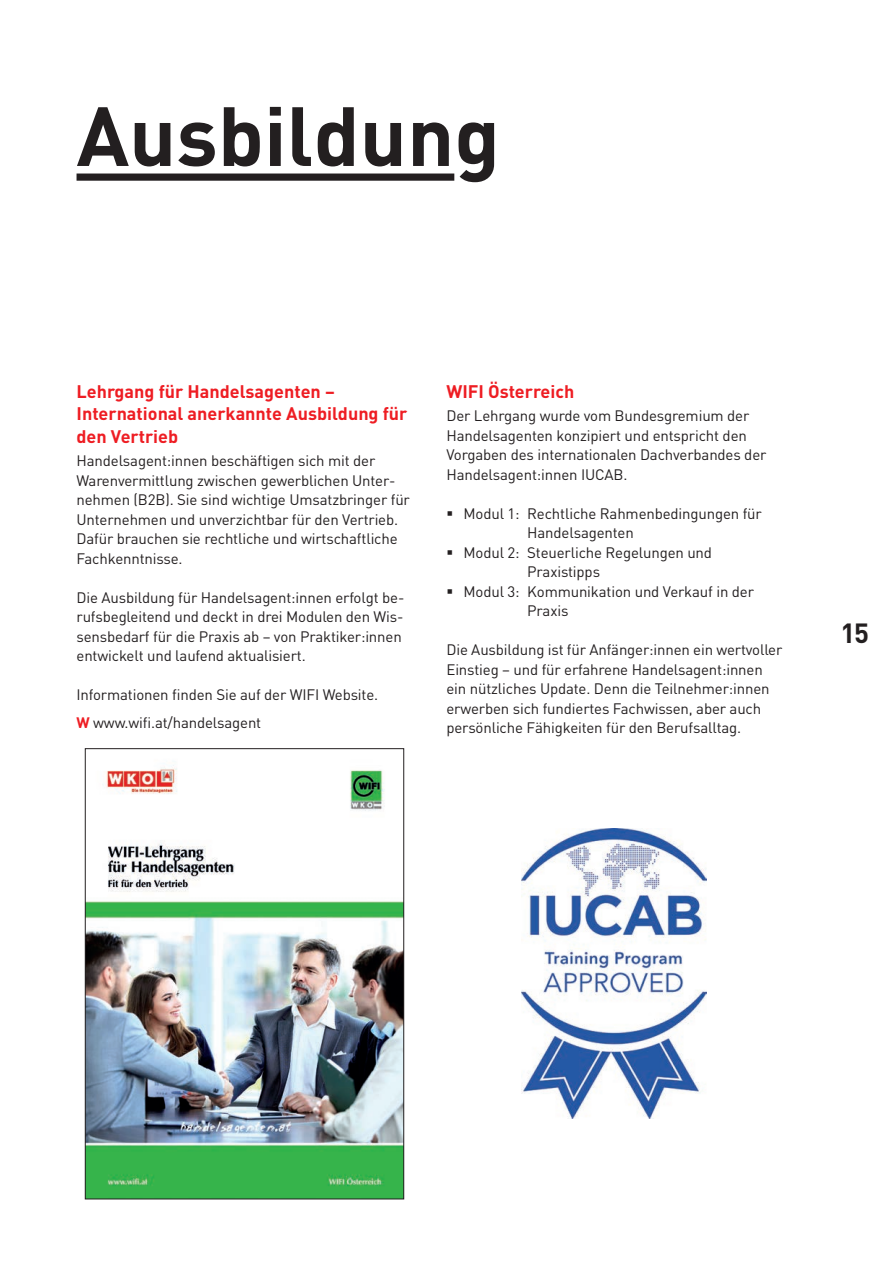
<style>
.page{position:relative;width:893px;height:1263px;background:#fff}
.page>*{position:absolute;margin:0;border:0;box-sizing:border-box;transform-origin:0 0}
.t1{font:700 82.5px "DIN";color:#231f20}
.t2{font:700 27.45px "DIN";color:#231f20}
.t3{font:700 18px/22.5px "DIN";color:#ee1d23}
.t4{font:15px/19.5px "DIN";letter-spacing:-.01em;color:#231f20}
.s1{font-family:"DIN Pro";font-weight:700;color:#ee1d23}
</style>
<div class="page">
<div style="left:77px;top:174px;width:377px;height:7px;background:#231f20"></div>
<img style="left:522px;top:829px;width:185px;height:290px">
<img style="left:87px;top:765px;width:315px;height:432px">
<div style="left:85px;top:748px;width:319px;height:451px;border:1px solid #231f20"></div>
<h1 class="t1" style="left:77px;top:82px;width:425px">Ausbildung</h1>
<p class="t3" style="left:77px;top:379px;width:332px">Lehrgang für Handelsagenten –<br>International anerkannte Ausbildung für den Vertrieb</p>
<p class="t4" style="left:77px;top:451px;width:335px">Handelsagent:innen beschäftigen sich mit der Warenvermittlung zwischen gewerblichen Unter&shy;nehmen (B2B). Sie sind wichtige Umsatzbringer für Unternehmen und unverzichtbar für den Vertrieb.<br>Dafür brauchen sie rechtliche und wirtschaftliche Fachkenntnisse.</p>
<p class="t4" style="left:77px;top:587px;width:329px">Die Ausbildung für Handelsagent:innen erfolgt be&shy;rufsbegleitend und deckt in drei Modulen den Wis&shy;sensbedarf für die Praxis ab – von Praktiker:innen entwickelt und laufend aktualisiert.</p>
<p class="t4" style="left:77px;top:681px;width:303px;line-height:28px">Informationen finden Sie auf der WIFI Website.<br><span class="s1">W</span> www.wifi.at/handelsagent</p>
<p class="t3" style="left:446px;top:379px;width:129px">WIFI Österreich</p>
<p class="t4" style="left:446px;top:406px;width:321px">Der Lehrgang wurde vom Bundesgremium der Handelsagenten konzipiert und entspricht den Vorgaben des internationalen Dachverbandes der Handelsagent:innen IUCAB.</p>
<p class="t4" style="left:463px;top:503px;width:300px">Modul 1: Rechtliche Rahmenbedingungen für</p>
<p class="t4" style="left:527px;top:523px;width:108px">Handelsagenten</p>
<p class="t4" style="left:463px;top:542px;width:250px">Modul 2: Steuerliche Regelungen und</p>
<p class="t4" style="left:527px;top:562px;width:74px">Praxistipps</p>
<p class="t4" style="left:463px;top:581px;width:292px">Modul 3: Kommunikation und Verkauf in der</p>
<p class="t4" style="left:527px;top:601px;width:43px">Praxis</p>
<p class="t4" style="left:446px;top:640px;width:337px">Die Ausbildung ist für Anfänger:innen ein wertvoller Einstieg – und für erfahrene Handelsagent:innen ein nützliches Update. Denn die Teilnehmer:innen erwerben sich fundiertes Fachwissen, aber auch persönliche Fähigkeiten für den Berufsalltag.</p>
<h2 class="t2" style="left:840px;top:615px;width:30px">15</h2>
</div>
